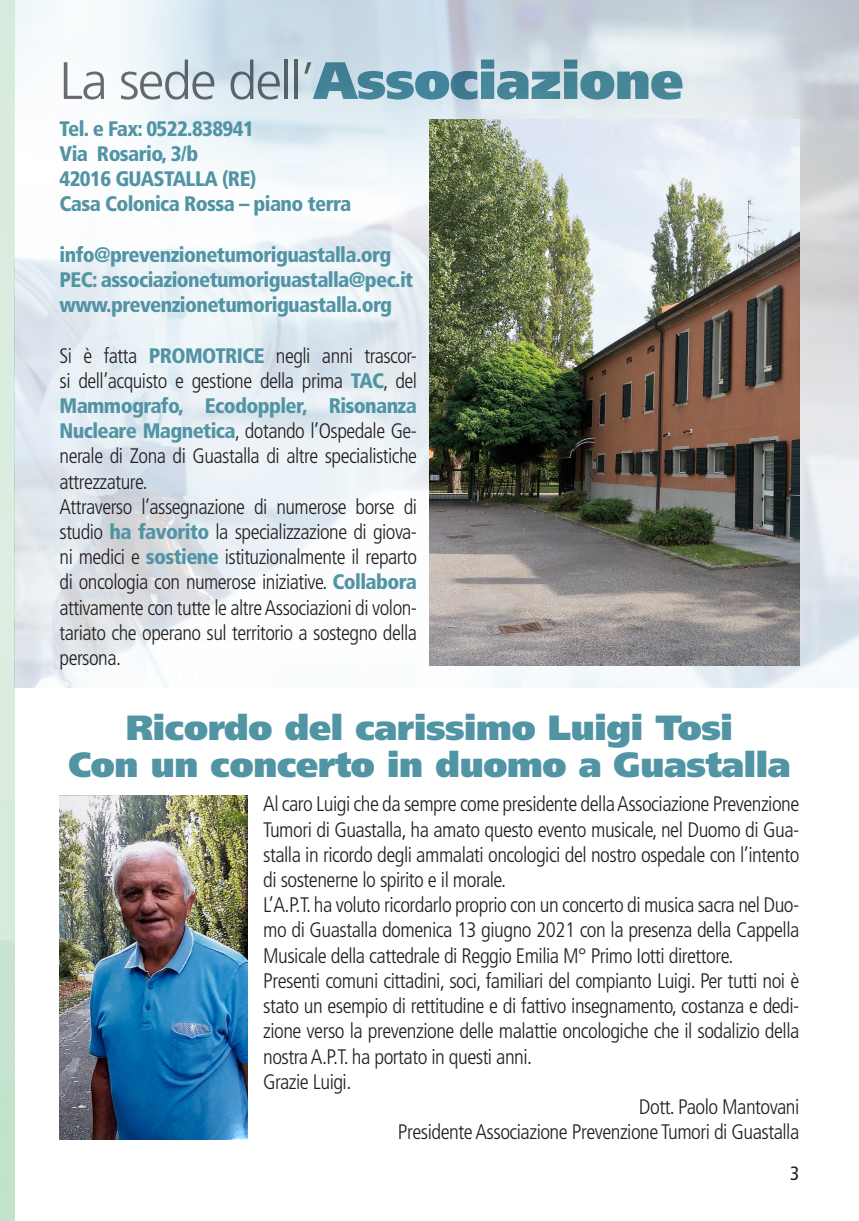
<style>
.page{position:relative;width:859px;height:1221px;background:#fff}
.page>*{position:absolute;margin:0;border:0;box-sizing:border-box;transform-origin:0 0}
.t1{font:900 52.5px "Frutiger LT Std";letter-spacing:-.01em;color:#5194a4}
.t2{font:900 35px "Frutiger LT Std";letter-spacing:-.01em;color:#5194a4}
.t3{font:300 condensed 21px/25.2px "Frutiger LT Std";letter-spacing:-.025em;color:#231f20;text-align:justify}
.t4{font:900 condensed 21px "Frutiger LT Std";letter-spacing:-.03em;color:#5194a4}
.t5{font:condensed 19.25px "Frutiger LT Std";color:#231f20}
.s1{font-weight:300;color:#6c6d70}
.s2{font-weight:900;color:#5194a4}
</style>
<div class="page">
<img style="left:0;top:0;width:15px;height:1220px">
<img style="left:15px;top:0;width:843px;height:687px">
<img style="left:429px;top:120px;width:370px;height:545px">
<img style="left:60px;top:795px;width:187px;height:344px">
<h1 class="t1" style="left:60px;top:48px;width:625px"><span class="s1">La sede dell’</span>Associazione</h1>
<p class="t4" style="left:60px;top:116px;width:196px">Tel. e Fax: 0522.838941</p>
<p class="t4" style="left:60px;top:141px;width:140px">Via Rosario, 3/b</p>
<p class="t4" style="left:60px;top:166px;width:198px">42016 GUASTALLA (RE)</p>
<p class="t4" style="left:60px;top:191px;width:293px">Casa Colonica Rossa – piano terra</p>
<p class="t4" style="left:60px;top:242px;width:333px">info@prevenzionetumoriguastalla.org</p>
<p class="t4" style="left:60px;top:267px;width:355px">PEC: associazionetumoriguastalla@pec.it</p>
<p class="t4" style="left:60px;top:292px;width:334px">www.prevenzionetumoriguastalla.org</p>
<p class="t3" style="left:60px;top:343px;width:359px">Si è fatta <span class="s2">PROMOTRICE</span> negli anni trascor&shy;si dell’acquisto e gestione della prima <span class="s2">TAC</span>, del <span class="s2">Mammografo, Ecodoppler, Risonanza Nucleare Magnetica</span>, dotando l’Ospedale Ge&shy;nerale di Zona di Guastalla di altre specialistiche attrezzature.</p>
<p class="t3" style="left:60px;top:494px;width:359px">Attraverso l’assegnazione di numerose borse di studio <span class="s2">ha favorito</span> la specializzazione di giova&shy;ni medici e <span class="s2">sostiene</span> istituzionalmente il reparto di oncologia con numerose iniziative. <span class="s2">Collabora </span>attivamente con tutte le altre Associazioni di volon&shy;tariato che operano sul territorio a sostegno della persona.</p>
<p class="t2" style="left:126px;top:706px;width:608px">Ricordo del carissimo Luigi Tosi</p>
<p class="t2" style="left:68px;top:743px;width:723px">Con un concerto in duomo a Guastalla</p>
<p class="t3" style="left:263px;top:791px;width:537px">Al caro Luigi che da sempre come presidente della Associazione Prevenzione Tumori di Guastalla, ha amato questo evento musicale, nel Duomo di Gua&shy;stalla in ricordo degli ammalati oncologici del nostro ospedale con l’intento di sostenerne lo spirito e il morale.</p>
<p class="t3" style="left:263px;top:892px;width:537px">L’A.P.T. ha voluto ricordarlo proprio con un concerto di musica sacra nel Duo&shy;mo di Guastalla domenica 13 giugno 2021 con la presenza della Cappella Musicale della cattedrale di Reggio Emilia M° Primo Iotti direttore.</p>
<p class="t3" style="left:263px;top:968px;width:537px">Presenti comuni cittadini, soci, familiari del compianto Luigi. Per tutti noi è stato un esempio di rettitudine e di fattivo insegnamento, costanza e dedi&shy;zione verso la prevenzione delle malattie oncologiche che il sodalizio della nostra A.P.T. ha portato in questi anni.</p>
<p class="t3" style="left:263px;top:1069px;width:90px">Grazie Luigi.</p>
<p class="t3" style="left:638px;top:1094px;width:162px">Dott. Paolo Mantovani</p>
<p class="t3" style="left:398px;top:1119px;width:403px">Presidente Associazione Prevenzione Tumori di Guastalla</p>
<p class="t5" style="left:789px;top:1161px;width:11px">3</p>
</div>
